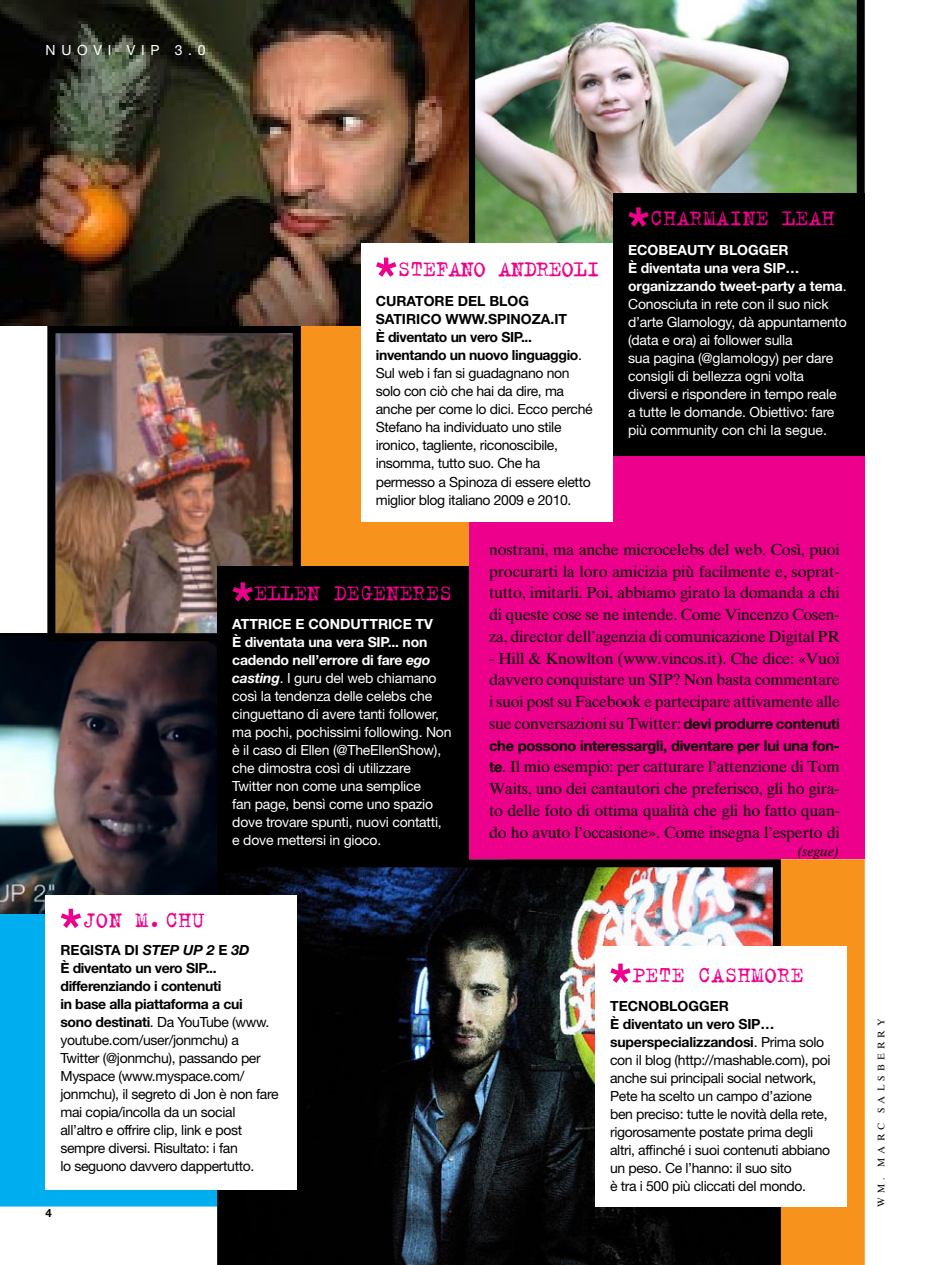
<style>
.page{position:relative;width:947px;height:1265px;background:#fff}
.page>*{position:absolute;margin:0;border:0;box-sizing:border-box;transform-origin:0 0}
.t1{font:700 56px "Helvetica Neue LT Std";color:#ec008c}
.t2{font:24px "Trixie";color:#ec008c}
.t3{font:16px/21.8px "Times Ten LT Std";letter-spacing:-.015em;color:#000;text-align:justify}
.t4{font:700 14.6px "Helvetica Neue LT Std";letter-spacing:-.015em;color:#000}
.t5{font:14px/18px "Helvetica Neue LT Std";letter-spacing:-.025em;color:#000}
.t6{font:14px/18px "Helvetica Neue LT Std";letter-spacing:-.015em;color:#fff}
.t7{font:700 14px/18px "Helvetica Neue LT Std";color:#000}
.t8{font:700 14px "Helvetica Neue LT Std";color:#fff}
.t9{font:14px "Helvetica Neue LT Std";letter-spacing:.42em;color:#fff}
.t10{font:italic 14px "Times Ten LT Std";letter-spacing:-.015em;color:#000}
.t11{font:9.6px "Times Ten LT Std";letter-spacing:.415em;color:#000}
.s1{font-weight:700}
.s2{font-weight:700;font-style:italic}
.s3{font-family:"Helvetica Neue LT Std";font-weight:700;font-size:14.6px}
</style>
<div class="page">
<div style="left:781px;top:859px;width:84px;height:405px;background:#f7931d"></div>
<div style="left:0;top:912px;width:217px;height:294px;background:#00adef"></div>
<div style="left:92px;top:232px;width:376px;height:387px;background:#f7931d"></div>
<img style="left:469px;top:0;width:396px;height:243px">
<img style="left:0;top:633px;width:217px;height:279px">
<img style="left:56px;top:334px;width:236px;height:298px">
<div style="left:47px;top:325px;width:254px;height:316px;border:8px solid #000"></div>
<img style="left:217px;top:859px;width:564px;height:405px">
<img style="left:0;top:0;width:469px;height:325px">
<div style="left:469px;top:446px;width:396px;height:413px;background:#ec008c"></div>
<div style="left:217px;top:566px;width:252px;height:294px;background:#000"></div>
<div style="left:361px;top:243px;width:251px;height:279px;background:#fff"></div>
<div style="left:45px;top:894px;width:252px;height:295px;background:#fff"></div>
<div style="left:595px;top:946px;width:252px;height:260px;background:#fff"></div>
<div style="left:613px;top:193px;width:252px;height:263px;background:#000"></div>
<p class="t9" style="left:45px;top:42px;width:162px">nuovi vip 3.0</p>
<h1 class="t1" style="left:375px;top:243px;width:24px">*</h1>
<h2 class="t2" style="left:398px;top:253px;width:14px">STEFANO</h2>
<h2 class="t2" style="left:498px;top:253px;width:14px">ANDREOLI</h2>
<p class="t7" style="left:376px;top:292px;width:155px">CURATORE DEL BLOG<br>SATIRICO WWW</p>
<p class="t5" style="left:376px;top:310px;width:218px;text-indent:108px"><span class="s1">.SPINOZA.IT<br>È diventato un vero SIP... inventando un nuovo linguaggio</span>.<br>Sul web i fan si guadagnano non solo con ciò che hai da dire, ma anche per come lo dici. Ecco perché<br>Stefano ha individuato uno stile ironico, tagliente, riconoscibile, insomma, tutto suo. Che ha permesso a Spinoza di essere eletto miglior blog italiano 2009 e 2010.</p>
<h1 class="t1" style="left:627px;top:193px;width:24px">*</h1>
<h2 class="t2" style="left:650px;top:202px;width:14px">CHARMAINE</h2>
<h2 class="t2" style="left:782px;top:202px;width:15px">LEAH</h2>
<p class="t6" style="left:628px;top:240px;width:220px"><span class="s1">ecobeauty blogger<br>È diventata una vera SIP… organizzando tweet-party a tema</span>.<br>Conosciuta in rete con il suo nick d’arte Glamology, dà appuntamento (data e ora) ai follower sulla<br>sua pagina (@glamology) per dare consigli di bellezza ogni volta diversi e rispondere in tempo reale a tutte le domande. Obiettivo: fare più community con chi la segue.</p>
<h1 class="t1" style="left:231px;top:567px;width:24px">*</h1>
<h2 class="t2" style="left:254px;top:577px;width:15px">ELLEN</h2>
<h2 class="t2" style="left:333px;top:577px;width:14px">DEGENERES</h2>
<p class="t8" style="left:232px;top:615px;width:10px">attrice</p>
<p class="t8" style="left:296px;top:615px;width:75px">e conduttrice</p>
<p class="t6" style="left:232px;top:615px;width:221px;text-indent:183px"><span class="s1">tv<br>È diventata una vera SIP... non cadendo nell’errore di fare</span> <span class="s2">ego casting</span>. I guru del web chiamano così la tendenza delle celebs che cinguettano di avere tanti follower, ma pochi, pochissimi following. Non è il caso di Ellen (@TheEllenShow), che dimostra così di utilizzare<br>Twitter non come una semplice<br>fan page, bensì come uno spazio dove trovare spunti, nuovi contatti, e dove mettersi in gioco.</p>
<h1 class="t1" style="left:60px;top:894px;width:24px">*</h1>
<h2 class="t2" style="left:82px;top:903px;width:97px">JON M.CHU</h2>
<p class="t5" style="left:60px;top:941px;width:220px"><span class="s1">REGISTA DI</span> <span class="s2">STEP UP 2</span> <span class="s1">E</span> <span class="s2">3D<br></span><span class="s1">È diventato un vero SIP... differenziando i contenuti<br>in base alla piattaforma a cui<br>sono destinati</span>. Da YouTube (www. youtube.com/user/jonmchu) a<br>Twitter (@jonmchu), passando per<br>Myspace (www.myspace.com/ jonmchu), il segreto di Jon è non fare mai copia/incolla da un social all’altro e offrire clip, link e post sempre diversi. Risultato: i fan<br>lo seguono davvero dappertutto.</p>
<p class="t3" style="left:489px;top:538px;width:352px">nostrani, ma anche microcelebs del web. Così, puoi procurarti la loro amicizia più facilmente e, soprat&shy;tutto, imitarli. Poi, abbiamo girato la domanda a chi di queste cose se ne intende. Come Vincenzo Cosen&shy;za, director dell’agenzia di comunicazione Digital PR</p>
<p class="t3" style="left:489px;top:647px;width:352px">- Hill &amp; Knowlton (www.vincos.it). Che dice: «Vuoi davvero conquistare un SIP? Non basta commentare i suoi post su Facebook e partecipare attivamente alle sue conversazioni su Twitter: <span class="s3">devi produrre contenuti</span></p>
<p class="t4" style="left:489px;top:736px;width:352px">che possono interessargli, diventare per lui una fon-</p>
<p class="t3" style="left:489px;top:755px;width:352px"><span class="s3">te</span>. Il mio esempio: per catturare l’attenzione di Tom Waits, uno dei cantautori che preferisco, gli ho gira&shy;to delle foto di ottima qualità che gli ho fatto quan&shy;do ho avuto l’occasione». Come insegna l’esperto di</p>
<p class="t10" style="left:797px;top:842px;width:44px">(segue)</p>
<h1 class="t1" style="left:609px;top:948px;width:24px">*</h1>
<h2 class="t2" style="left:632px;top:958px;width:80px">pete CASHMORE</h2>
<p class="t7" style="left:610px;top:996px;width:11px">tecn</p>
<p class="t5" style="left:610px;top:996px;width:222px;text-indent:38px"><span class="s1">oblogger<br>È diventato un vero SIP… superspecializzandosi</span>. Prima solo con il blog (http://mashable.com), poi anche sui principali social network,<br>Pete ha scelto un campo d’azione ben preciso: tutte le novità della rete, rigorosamente postate prima degli altri, affinché i suoi contenuti abbiano un peso. Ce l’hanno: il suo sito<br>è tra i 500 più cliccati del mondo.</p>
<p class="t11" style="left:875px;top:1112px;width:96px;rotate:-90deg">Salsbe rry</p>
<p class="t11" style="left:875px;top:1206px;width:83px;rotate:-90deg">Wm. Ma rc</p>
</div>
